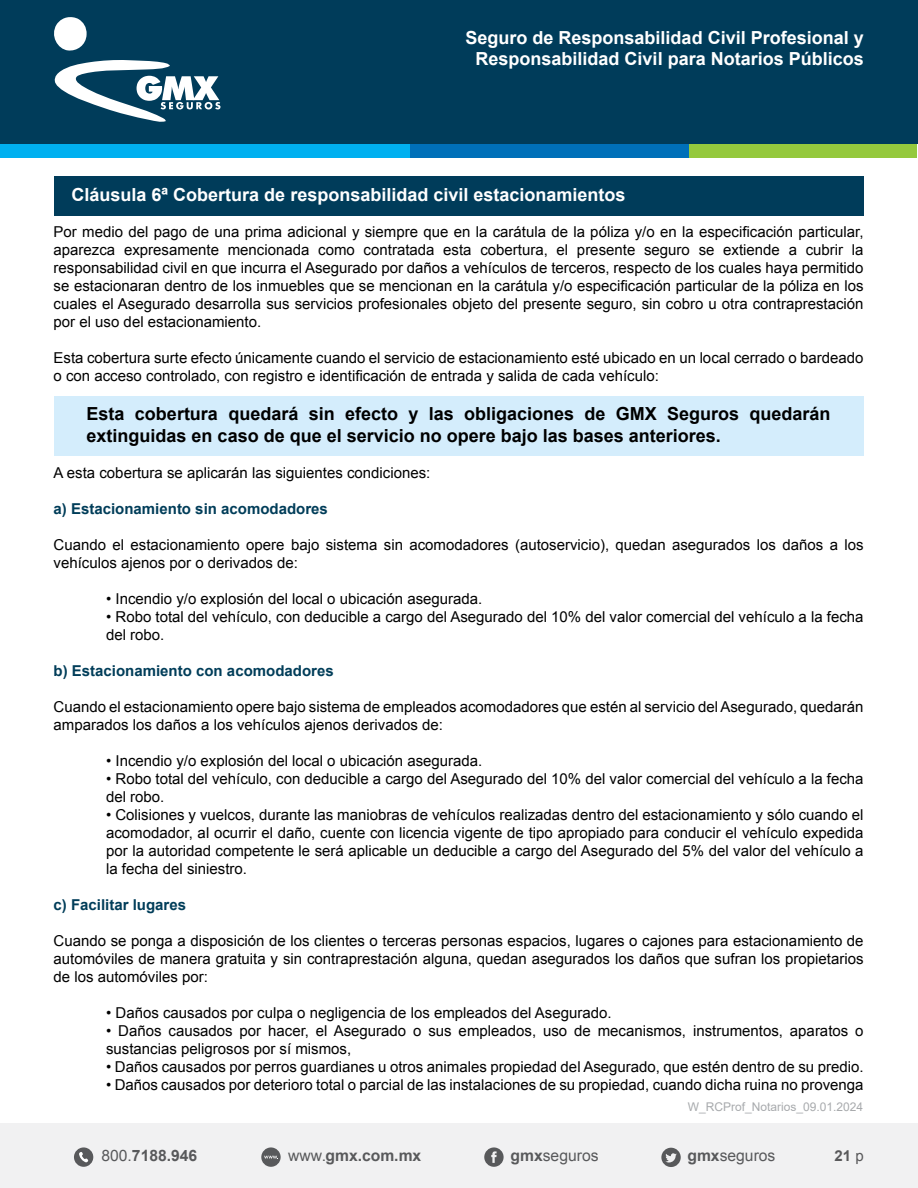
<style>
.page{position:relative;width:918px;height:1188px;background:#fff}
.page>*{position:absolute;margin:0;border:0;box-sizing:border-box;transform-origin:0 0}
.t1{font:700 18px/21.6px "Arial";color:#fff;text-align:center}
.t2{font:700 18px/21.6px "Arial";color:#000}
.t3{font:700 15.75px "Arial";color:#58595b}
.t4{font:15.75px "Arial";color:#58595b}
.t5{font:15px/18px "Arial";color:#000}
.t6{font:700 15px "Arial";color:#003d59}
.t7{font:700 15px "Arial";color:#58585a}
.t8{font:12px "Arial";color:#a8aaad}
.s1{font-style:inherit}
.s2{font-weight:400}
.s3{font-weight:700}
</style>
<div class="page">
<div style="left:0;top:0;width:918px;height:144px;background:#003c5a"></div>
<svg style="left:54px;top:17px;width:33px;height:34px"></svg>
<svg style="left:54px;top:60px;width:166px;height:62px"></svg>
<div style="left:689px;top:144px;width:228px;height:14px;background:#95c93d"></div>
<div style="left:410px;top:144px;width:279px;height:14px;background:#0070b9"></div>
<div style="left:0;top:144px;width:410px;height:14px;background:#00b0f0"></div>
<div style="left:0;top:1123px;width:918px;height:65px;background:#f1f1f2"></div>
<svg style="left:484px;top:1147px;width:20px;height:20px"></svg>
<svg style="left:661px;top:1148px;width:20px;height:19px"></svg>
<div style="left:261px;top:1147px;width:20px;height:20px;background:#58595b;border-radius:50%"></div>
<svg style="left:264px;top:1156px;width:14px;height:3px"></svg>
<div style="left:74px;top:1147px;width:19px;height:20px;background:#58595b;border-radius:50%"></div>
<svg style="left:79px;top:1152px;width:9px;height:10px"></svg>
<div style="left:54px;top:396px;width:809px;height:59px;background:#d4edfc"></div>
<div style="left:54px;top:176px;width:810px;height:40px;background:#003c5a"></div>
<p class="t1" style="left:466px;top:27px;width:400px">Seguro de Responsabilidad Civil Profesional y<br>Responsabilidad Civil para Notarios Públicos</p>
<p class="t1" style="left:72px;top:184px;width:555px">Cláusula 6ª Cobertura de responsabilidad civil estacionamientos</p>
<p class="t5" style="left:54px;top:222px;width:812px;text-align:justify">Por medio del pago de una prima adicional y siempre que en la carátula de la póliza y/o en la especificación particular, aparezca expresamente mencionada como contratada esta cobertura, el presente seguro se extiende a cubrir la responsabilidad civil en que incurra el Asegurado por daños a vehículos de terceros, respecto de los cuales haya permitido se estacionaran dentro de los inmuebles que se mencionan en la carátula y/o especificación particular de la póliza en los cuales el Asegurado desarrolla sus servicios profesionales objeto del presente seguro, sin cobro u otra contraprestación por el uso del estacionamiento.</p>
<p class="t5" style="left:54px;top:348px;width:811px">Esta cobertura surte efecto únicamente cuando el servicio de estacionamiento esté ubicado en un local cerrado o bardeado o con acceso controlado, con registro e identificación de entrada y salida de cada vehículo:</p>
<p class="t2" style="left:87px;top:404px;width:746px">Esta cobertura quedará sin efecto y las obligaciones de GMX Seguros quedarán extinguidas en caso de que el servicio no opere bajo las bases anteriores.</p>
<p class="t5" style="left:54px;top:464px;width:378px">A esta cobertura se aplicarán las siguientes condiciones:</p>
<p class="t6" style="left:54px;top:499px;width:276px">a) Estacionamiento sin acomodadores</p>
<p class="t5" style="left:54px;top:536px;width:811px">Cuando el estacionamiento opere bajo sistema sin acomodadores (autoservicio), quedan asegurados los daños a los vehículos ajenos por o derivados de:</p>
<p class="t5" style="left:106px;top:590px;width:378px">• Incendio y/o explosión del local o ubicación asegurada.</p>
<p class="t5" style="left:106px;top:608px;width:759px">• Robo total del vehículo, con deducible a cargo del Asegurado del 10% del valor comercial del vehículo a la fecha del robo.</p>
<p class="t6" style="left:54px;top:661px;width:282px">b) Estacionamiento con acomodadores</p>
<p class="t5" style="left:54px;top:698px;width:811px">Cuando el estacionamiento opere bajo sistema de empleados acomodadores que estén al servicio del Asegurado, quedarán amparados los daños a los vehículos ajenos derivados de:</p>
<p class="t5" style="left:106px;top:752px;width:378px">• Incendio y/o explosión del local o ubicación asegurada.</p>
<p class="t5" style="left:106px;top:770px;width:759px">• Robo total del vehículo, con deducible a cargo del Asegurado del 10% del valor comercial del vehículo a la fecha del robo.</p>
<p class="t5" style="left:106px;top:806px;width:759px;text-align:justify">• Colisiones y vuelcos, durante las maniobras de vehículos realizadas dentro del estacionamiento y sólo cuando el acomodador, al ocurrir el daño, cuente con licencia vigente de tipo apropiado para conducir el vehículo expedida por la autoridad competente le será aplicable un deducible a cargo del Asegurado del 5% del valor del vehículo a la fecha del siniestro.</p>
<p class="t6" style="left:54px;top:895px;width:134px">c) Facilitar lugares</p>
<p class="t5" style="left:54px;top:932px;width:811px;text-align:justify">Cuando se ponga a disposición de los clientes o terceras personas espacios, lugares o cajones para estacionamiento de automóviles de manera gratuita y sin contraprestación alguna, quedan asegurados los daños que sufran los propietarios de los automóviles por:</p>
<p class="t5" style="left:106px;top:1004px;width:507px">• Daños causados por culpa o negligencia de los empleados del Asegurado.</p>
<p class="t5" style="left:106px;top:1022px;width:759px">• Daños causados por hacer, el Asegurado o sus empleados, uso de mecanismos, instrumentos, aparatos o sustancias peligrosos por sí mismos,</p>
<p class="t5" style="left:106px;top:1058px;width:759px">• Daños causados por perros guardianes u otros animales propiedad del Asegurado, que estén dentro de su predio.</p>
<p class="t5" style="left:106px;top:1076px;width:759px">• Daños causados por deterioro total o parcial de las instalaciones de su propiedad, cuando dicha ruina no provenga</p>
<p class="t8" style="left:688px;top:1098px;width:177px">W_RCProf_Notarios_<span class="s1">09</span>.<span class="s1">01</span>.202<span class="s1">4</span></p>
<p class="t3" style="left:101px;top:1145px;width:97px"><span class="s2">800.</span>7188.946</p>
<p class="t3" style="left:288px;top:1145px;width:135px"><span class="s2">www.</span>gmx.com.mx</p>
<p class="t4" style="left:511px;top:1145px;width:90px"><span class="s3">gmx</span>seguros</p>
<p class="t4" style="left:687px;top:1145px;width:90px"><span class="s3">gmx</span>seguros</p>
<p class="t7" style="left:835px;top:1146px;width:31px">21 <span class="s2">p</span></p>
</div>
